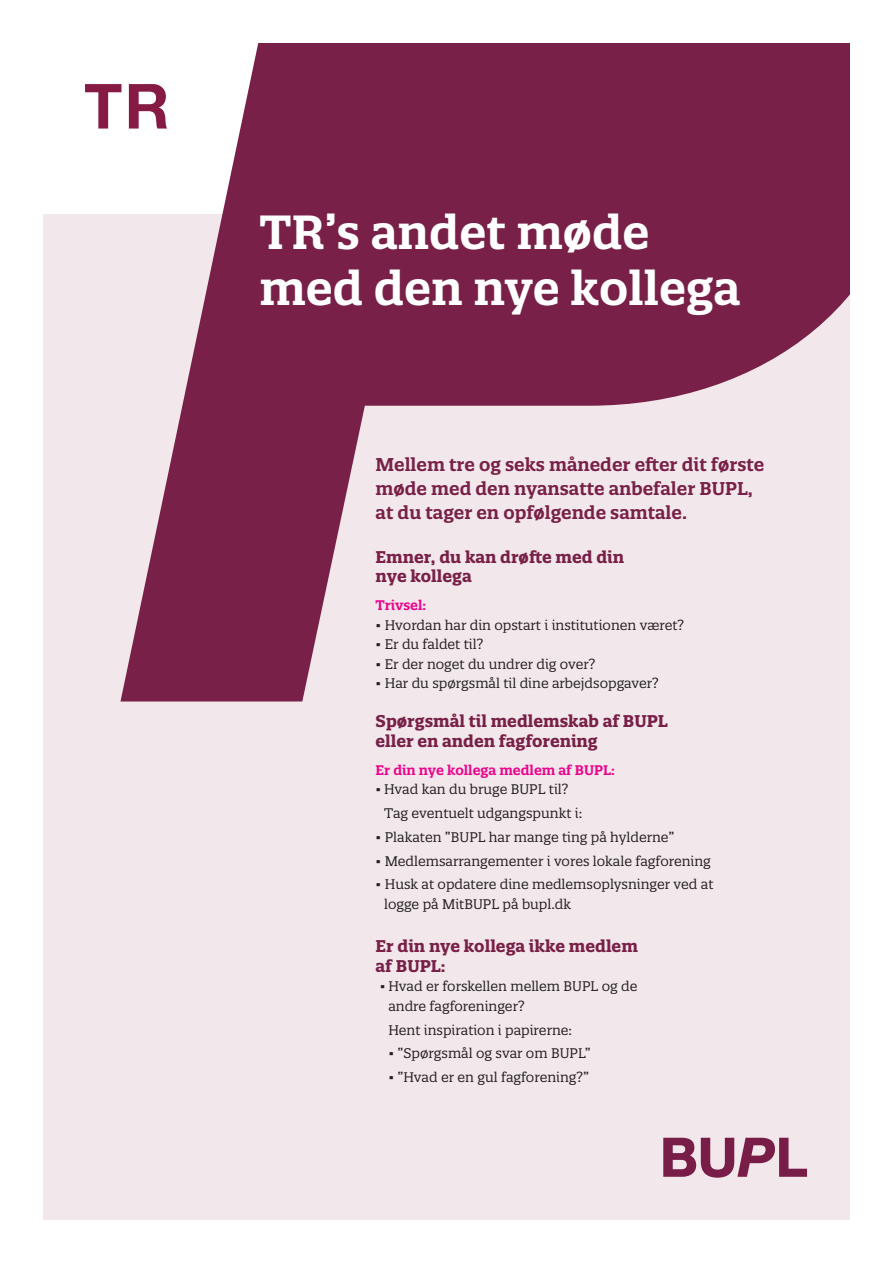
<style>
.page{position:relative;width:893px;height:1263px;background:#fff}
.page>*{position:absolute;margin:0;border:0;box-sizing:border-box;transform-origin:0 0}
.t1{font:600 46.5px/55.8px "Quatro Slab";color:#fff}
.t2{font:600 18px/24px "Quatro Slab";color:#792048}
.t3{font:700 16.5px/19.5px "Quatro Slab";color:#792048}
.t4{font:13.5px/19.5px "Quatro Slab";color:#231f20}
.t5{font:600 13.5px "Quatro Slab";color:#ed028c}
</style>
<div class="page">
<div style="left:43px;top:214px;width:807px;height:1006px;background:#f2e8eb"></div>
<svg style="left:120px;top:43px;width:730px;height:658px;fill:#792048"></svg>
<svg style="left:85px;top:84px;width:36px;height:45px"></svg>
<svg style="left:129px;top:84px;width:38px;height:45px"></svg>
<svg style="left:663px;top:1138px;width:144px;height:40px"></svg>
<h1 class="t1" style="left:259px;top:204px;width:483px">TR’s andet møde med den nye kollega</h1>
<h2 class="t2" style="left:376px;top:453px;width:390px">Mellem tre og seks måneder efter dit første møde med den nyansatte anbefaler BUPL, at du tager en opfølgende samtale.</h2>
<p class="t3" style="left:376px;top:547px;width:250px">Emner, du kan drøfte med din nye kollega</p>
<p class="t5" style="left:376px;top:597px;width:52px">Trivsel:</p>
<p class="t4" style="left:376px;top:615px;width:310px">• Hvordan har din opstart i institutionen været?</p>
<p class="t4" style="left:376px;top:635px;width:109px">• Er du faldet til?</p>
<p class="t4" style="left:376px;top:654px;width:221px">• Er der noget du undrer dig over?</p>
<p class="t4" style="left:376px;top:674px;width:285px">• Har du spørgsmål til dine arbejdsopgaver?</p>
<p class="t3" style="left:376px;top:712px;width:294px">Spørgsmål til medlemskab af BUPL eller en anden fagforening</p>
<p class="t5" style="left:376px;top:761px;width:241px">Er din nye kollega medlem af BUPL:</p>
<p class="t4" style="left:384px;top:778px;width:200px;line-height:23.7px;text-indent:-9px">• Hvad kan du bruge BUPL til?<br>Tag eventuelt udgangspunkt i:</p>
<p class="t4" style="left:376px;top:827px;width:300px">• Plakaten ”BUPL har mange ting på hylderne”</p>
<p class="t4" style="left:376px;top:851px;width:337px">• Medlemsarrangementer i vores lokale fagforening</p>
<p class="t4" style="left:384px;top:875px;width:331px;text-indent:-9px">• Husk at opdatere dine medlemsoplysninger ved at logge på MitBUPL på bupl.dk</p>
<p class="t3" style="left:376px;top:936px;width:264px">Er din nye kollega ikke medlem af BUPL:</p>
<p class="t4" style="left:388px;top:977px;width:251px;text-indent:-9px">• Hvad er forskellen mellem BUPL og de andre fagforeninger?</p>
<p class="t4" style="left:388px;top:1020px;width:185px">Hent inspiration i papirerne:</p>
<p class="t4" style="left:388px;top:1043px;width:204px">• ”Spørgsmål og svar om BUPL”</p>
<p class="t4" style="left:388px;top:1067px;width:202px">• ”Hvad er en gul fagforening?”</p>
</div>
